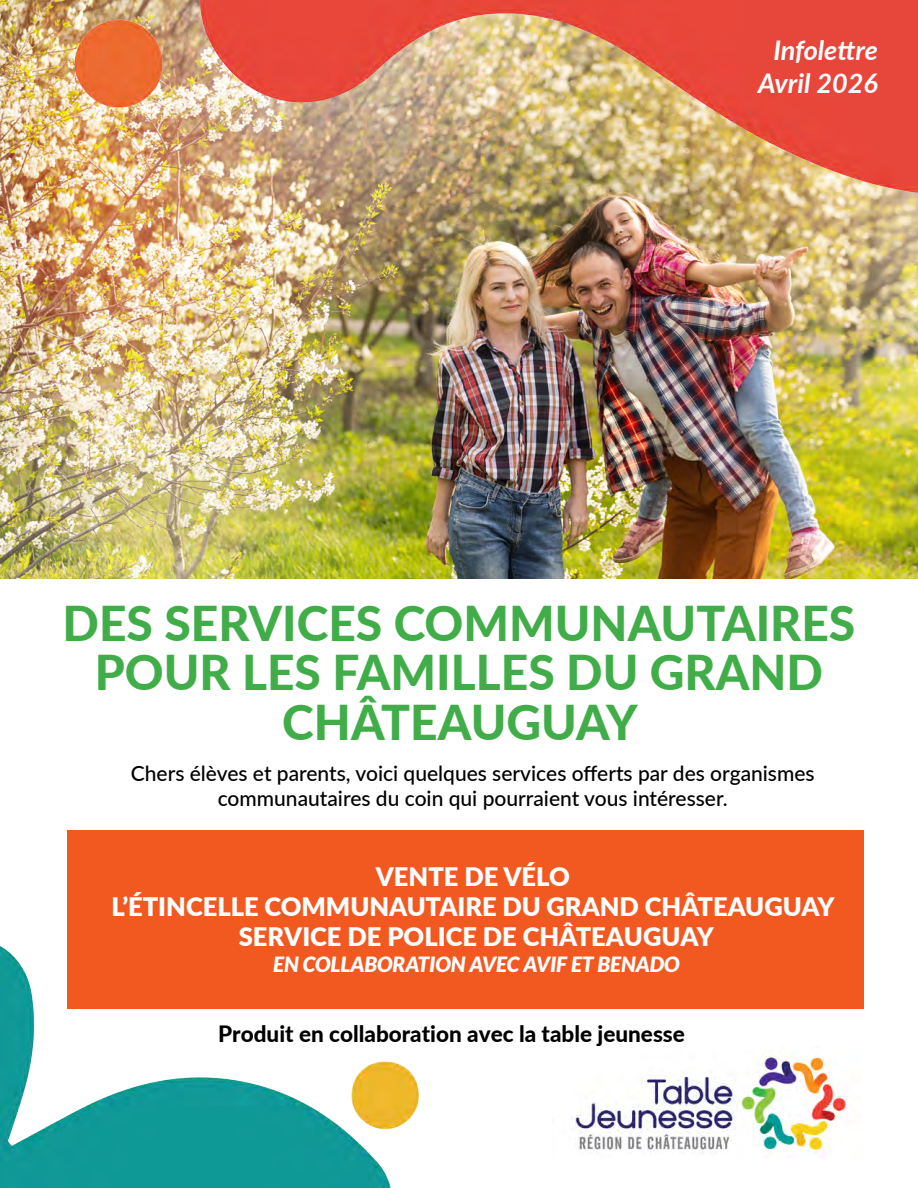
<style>
.page{position:relative;width:918px;height:1188px;background:#fff}
.page>*{position:absolute;margin:0;border:0;box-sizing:border-box;transform-origin:0 0}
.t1{font:800 48px/49.5px "Lato";color:#41ad49;text-align:center}
.t2{font:italic 700 27px/32.4px "Lato";color:#fff;text-align:center}
.t3{font:900 25.5px/30px "Lato";color:#fff;text-align:center}
.t4{font:800 22.5px "Lato";color:#000}
.t5{font:500 21px/25.2px "Lato";color:#000;text-align:center}
.t6{font:italic 900 21px "Lato";color:#fff}
</style>
<div class="page">
<img style="left:0;top:0;width:918px;height:1188px">
<p class="t2" style="left:758px;top:33px;width:121px">Infolettre<br>Avril 2026</p>
<h1 class="t1" style="left:63px;top:596px;width:794px">DES SERVICES COMMUNAUTAIRES<br>POUR LES FAMILLES DU GRAND<br>CHÂTEAUGUAY</h1>
<p class="t5" style="left:131px;top:759px;width:685px">Chers élèves et parents, voici quelques services offerts par des organismes communautaires du coin qui pourraient vous intéresser.</p>
<p class="t3" style="left:112px;top:861px;width:725px">VENTE DE VÉLO<br>L’ÉTINCELLE COMMUNAUTAIRE DU GRAND CHÂTEAUGUAY<br>SERVICE DE POLICE DE CHÂTEAUGUAY</p>
<p class="t6" style="left:273px;top:952px;width:408px">EN COLLABORATION AVEC AVIF ET BENADO</p>
<p class="t4" style="left:218px;top:1018px;width:468px">Produit en collaboration avec la table jeunesse</p>
</div>
